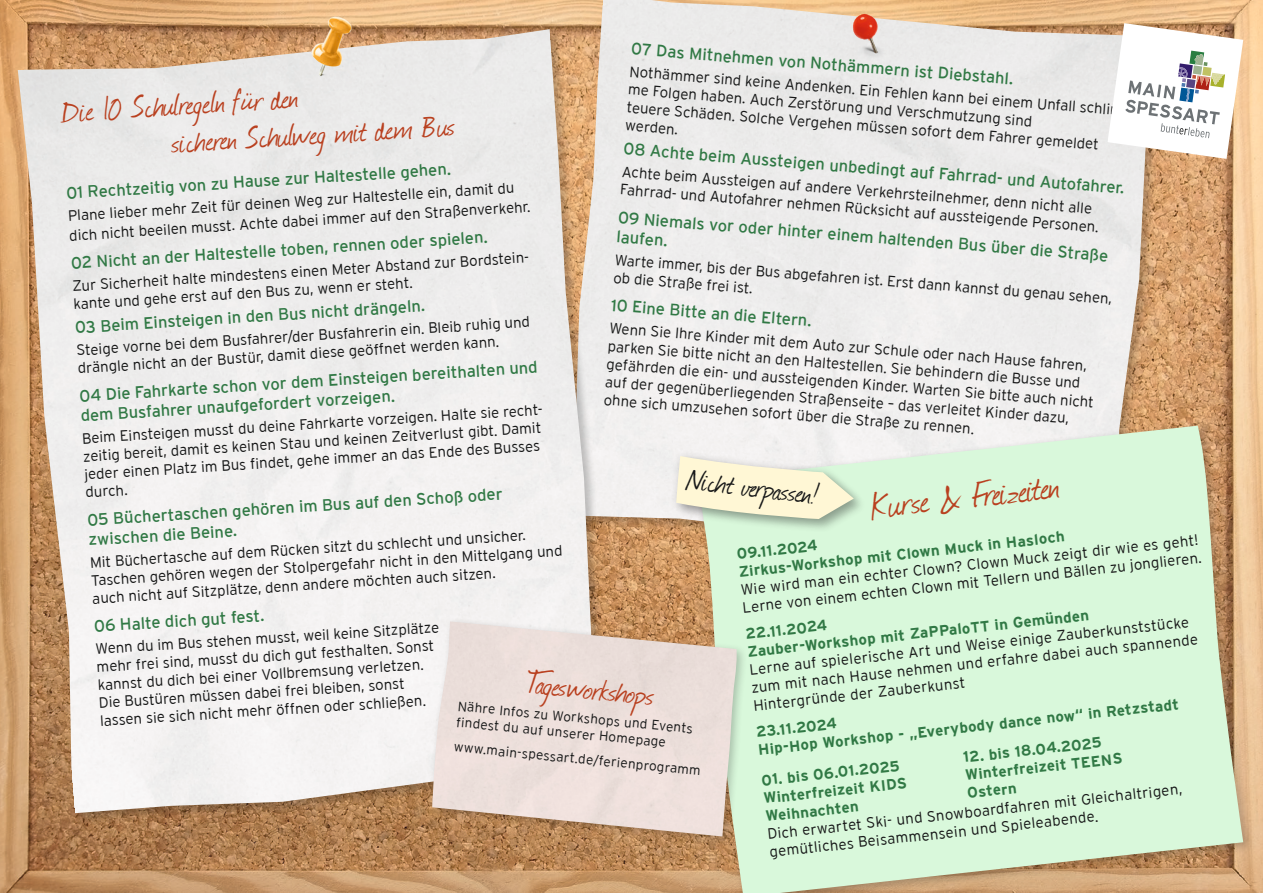
<style>
.page{position:relative;width:1263px;height:893px;background:#fff}
.page>*{position:absolute;margin:0;border:0;box-sizing:border-box;transform-origin:0 0}
.t1{font:42px "Journal";color:#b9401f}
.t2{font:36px/38.2px "Journal";color:#b9401f}
.t3{font:34.05px "Journal";color:#171818}
.Regeln{font:16.5px/21.6px "Interstate";color:#317945}
.Fließtext{font:16.5px "Interstate";color:#317945}
.Fließtext-2{font:300 15px/18px "Interstate";color:#171818}
.t4{font:700 15px/18.1px "Interstate";color:#317945}
.t5{font:300 13.5px/16px "Interstate";color:#171818}
.s1{font-weight:700;color:#317945}
</style>
<div class="page">
<img style="left:0;top:0;width:1263px;height:893px">
<img style="left:563px;top:0;width:595px;height:558px">
<img style="left:821px;top:0;width:75px;height:67px">
<svg style="left:1107px;top:23px;width:136px;height:136px"></svg>
<div style="left:16px;top:28px;width:603px;height:797px;background:#171818;opacity:.25"></div>
<img style="left:18px;top:29px;width:588px;height:784px">
<img style="left:292px;top:6px;width:79px;height:87px">
<div style="left:693px;top:421px;width:561px;height:472px;background:#171818;opacity:.25"></div>
<svg style="left:698px;top:426px;width:545px;height:467px;background:#d7edcf"></svg>
<div style="left:674px;top:455px;width:193px;height:78px;background:#171818;opacity:.25"></div>
<div style="left:669px;top:449px;width:195px;height:80px;background:#171818;opacity:.25"></div>
<svg style="left:676px;top:456px;width:178px;height:63px;background:#f1efd4"></svg>
<div style="left:427px;top:616px;width:321px;height:231px;background:#171818;opacity:.25"></div>
<img style="left:432px;top:621px;width:306px;height:215px">
<p class="Regeln" style="left:633px;top:36px;width:384px;rotate:5deg">07 Das Mitnehmen von Nothämmern ist Diebstahl.</p>
<p class="Fließtext-2" style="left:631px;top:60px;width:504px;rotate:5deg">Nothämmer sind keine Andenken. Ein Fehlen kann bei einem Unfall schlim&shy;me Folgen haben. Auch Zerstörung und Verschmutzung sind<br>teuere Schäden. Solche Vergehen müssen sofort dem Fahrer gemeldet</p>
<p class="t2" style="left:168px;top:86px;width:285px;text-indent:-108px;rotate:-4deg">Die 10 Schulregeln für den<br>sicheren Schulweg mit dem Bus</p>
<p class="Regeln" style="left:66px;top:183px;width:386px;rotate:-4deg">01 Rechtzeitig von zu Hause zur Haltestelle gehen.</p>
<p class="Fließtext-2" style="left:626px;top:116px;width:55px;rotate:5deg">werden.</p>
<p class="Fließtext" style="left:625px;top:137px;width:504px;rotate:5deg">08 Achte beim Aussteigen unbedingt auf Fahrrad- und Autofahrer.</p>
<p class="Fließtext-2" style="left:623px;top:160px;width:482px;rotate:5deg">Achte beim Aussteigen auf andere Verkehrsteilnehmer, denn nicht alle<br>Fahrrad- und Autofahrer nehmen Rücksicht auf aussteigende Personen.</p>
<p class="Fließtext-2" style="left:67px;top:207px;width:463px;line-height:19.8px;rotate:-4deg">Plane lieber mehr Zeit für deinen Weg zur Haltestelle ein, damit du dich nicht beeilen musst. Achte dabei immer auf den Straßenverkehr.</p>
<p class="Regeln" style="left:619px;top:204px;width:493px;rotate:5deg">09 Niemals vor oder hinter einem haltenden Bus über die Straße laufen.</p>
<p class="Regeln" style="left:70px;top:254px;width:419px;rotate:-4deg">02 Nicht an der Haltestelle toben, rennen oder spielen.</p>
<p class="Fließtext-2" style="left:72px;top:278px;width:462px;rotate:-4deg">Zur Sicherheit halte mindestens einen Meter Abstand zur Bordstein&shy;kante und gehe erst auf den Bus zu, wenn er steht.</p>
<p class="Fließtext-2" style="left:616px;top:247px;width:500px;line-height:19.5px;rotate:5deg">Warte immer, bis der Bus abgefahren ist. Erst dann kannst du genau sehen, ob die Straße frei ist.</p>
<p class="Regeln" style="left:612px;top:293px;width:202px;rotate:5deg">10 Eine Bitte an die Eltern.</p>
<p class="Fließtext" style="left:75px;top:319px;width:352px;rotate:-4deg">03 Beim Einsteigen in den Bus nicht drängeln.</p>
<p class="Fließtext-2" style="left:76px;top:343px;width:456px;rotate:-4deg">Steige vorne bei dem Busfahrer/der Busfahrerin ein. Bleib ruhig und drängle nicht an der Bustür, damit diese geöffnet werden kann.</p>
<p class="Fließtext-2" style="left:610px;top:316px;width:491px;rotate:5deg">Wenn Sie Ihre Kinder mit dem Auto zur Schule oder nach Hause fahren, parken Sie bitte nicht an den Haltestellen. Sie behindern die Busse und gefährden die ein- und aussteigenden Kinder. Warten Sie bitte auch nicht auf der gegenüberliegenden Straßenseite – das verleitet Kinder dazu, ohne sich umzusehen sofort über die Straße zu rennen.</p>
<p class="Regeln" style="left:79px;top:388px;width:461px;line-height:19.4px;rotate:-4deg">04 Die Fahrkarte schon vor dem Einsteigen bereithalten und dem Busfahrer unaufgefordert vorzeigen.</p>
<p class="Fließtext-2" style="left:81px;top:431px;width:466px;line-height:17.5px;rotate:-4deg">Beim Einsteigen musst du deine Fahrkarte vorzeigen. Halte sie recht&shy;zeitig bereit, damit es keinen Stau und keinen Zeitverlust gibt. Damit jeder einen Platz im Bus findet, gehe immer an das Ende des Busses durch.</p>
<p class="t3" style="left:690px;top:456px;width:134px;rotate:7deg">Nicht verpassen!</p>
<p class="t1" style="left:867px;top:477px;width:192px;rotate:-6deg">Kurse &amp; Freizeiten</p>
<p class="Fließtext-2" style="left:736px;top:545px;width:463px;rotate:-6deg"><span class="s1">09.11.2024<br>Zirkus-Workshop mit Clown Muck in Hasloch<br></span>Wie wird man ein echter Clown? Clown Muck zeigt dir wie es geht!<br>Lerne von einem echten Clown mit Tellern und Bällen zu jonglieren.</p>
<p class="Fließtext-2" style="left:745px;top:625px;width:451px;rotate:-6deg"><span class="s1">22.11.2024<br>Zauber-Workshop mit ZaPPaloTT in Gemünden<br></span>Lerne auf spielerische Art und Weise einige Zauberkunststücke zum mit nach Hause nehmen und erfahre dabei auch spannende Hintergründe der Zauberkunst</p>
<p class="Regeln" style="left:87px;top:512px;width:418px;line-height:19px;rotate:-4deg">05 Büchertaschen gehören im Bus auf den Schoß oder zwischen die Beine.</p>
<p class="Fließtext-2" style="left:89px;top:555px;width:474px;rotate:-4deg">Mit Büchertasche auf dem Rücken sitzt du schlecht und unsicher.<br>Taschen gehören wegen der Stolpergefahr nicht in den Mittelgang und auch nicht auf Sitzplätze, denn andere möchten auch sitzen.</p>
<p class="Regeln" style="left:93px;top:616px;width:172px;rotate:-4deg">06 Halte dich gut fest.</p>
<p class="Fließtext-2" style="left:94px;top:641px;width:346px;rotate:-4deg">Wenn du im Bus stehen musst, weil keine Sitzplätze mehr frei sind, musst du dich gut festhalten. Sonst kannst du dich bei einer Vollbremsung verletzen.<br>Die Bustüren müssen dabei frei bleiben, sonst lassen sie sich nicht mehr öffnen oder schließen.</p>
<p class="t2" style="left:529px;top:662px;width:129px;rotate:6deg">Tagesworkshops</p>
<p class="t4" style="left:755px;top:723px;width:425px;line-height:17.2px;rotate:-6deg">23.11.2024<br>Hip-Hop Workshop - „Everybody dance now“ in Retzstadt</p>
<p class="Fließtext-2" style="left:761px;top:771px;width:419px;rotate:-6deg"><span class="s1">01. bis 06.01.2025<br>Winterfreizeit KIDS<br>Weihnachten<br></span>Dich erwartet Ski- und Snowboardfahren mit Gleichaltrigen, gemütliches Beisammensein und Spieleabende.</p>
<p class="t5" style="left:458px;top:699px;width:238px;rotate:5deg">Nähre Infos zu Workshops und Events findest du auf unserer Homepage</p>
<p class="t4" style="left:962px;top:748px;width:160px;rotate:-6deg">12. bis 18.04.2025<br>Winterfreizeit TEENS<br>Ostern</p>
<p class="t5" style="left:454px;top:739px;width:249px;rotate:5deg">www.main-spessart.de/ferienprogramm</p>
</div>
